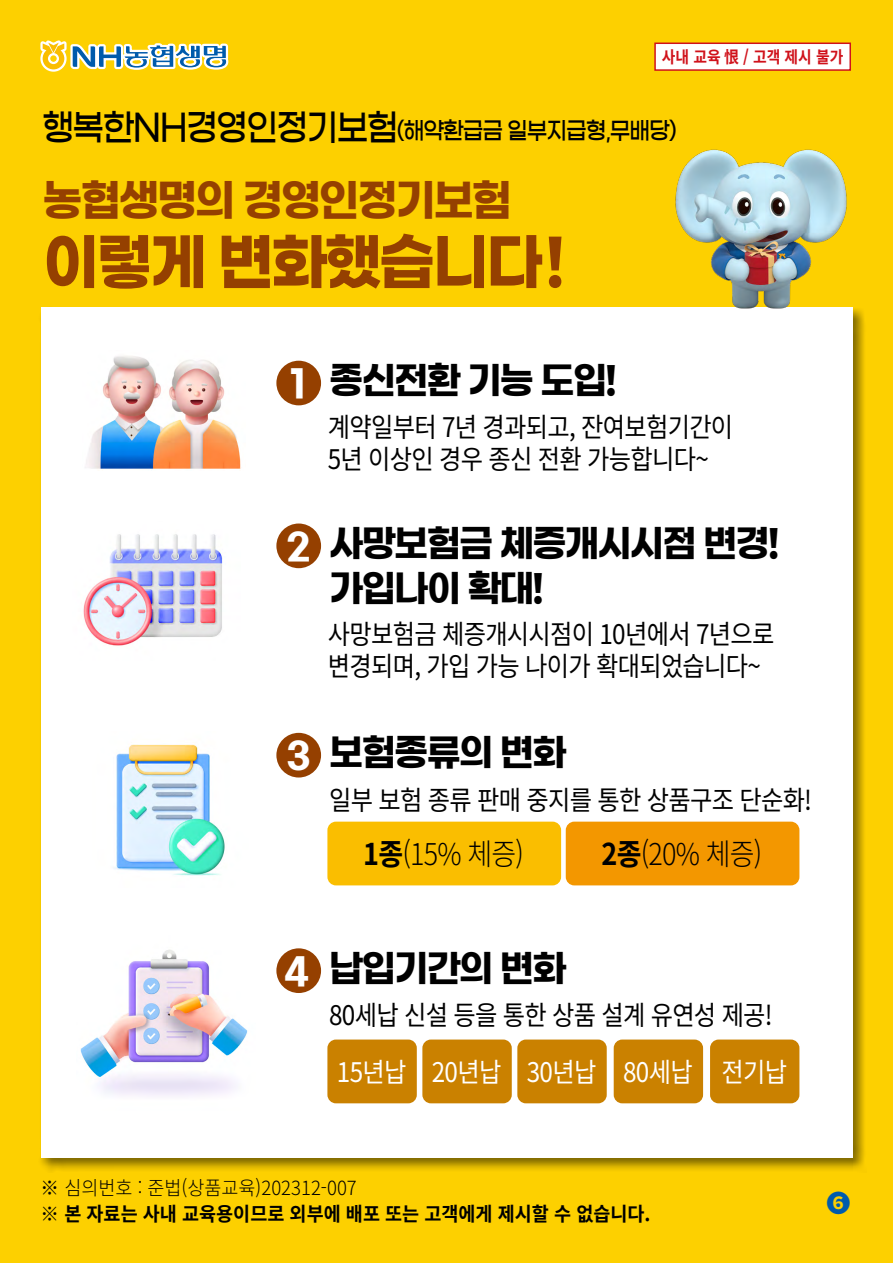
<style>
.page{position:relative;width:893px;height:1263px;background:#fdd000}
.page>*{position:absolute;margin:0;border:0;box-sizing:border-box;transform-origin:0 0}
.t1{font:62.1px "Gmarket Sans TTF Bold";letter-spacing:-.05em;color:#954000;scale:.95 1}
.t2{font:44.1px "Gmarket Sans TTF Bold";letter-spacing:-.05em;color:#954000;scale:.95 1}
.t3{font:37.5px/45px "Gmarket Sans TTF Bold";letter-spacing:-.05em;color:#000;scale:.95 1}
.t4{font:37.35px "Gmarket Sans TTF Bold";color:#fff;scale:.95 1}
.t5{font:300 30px "Noto Sans CJ Kkr";letter-spacing:-.03em;color:#000;scale:.9 1}
.t6{font:27px/32.4px "Noto Sans CJ Kkr";letter-spacing:-.03em;color:#000;scale:.9 1}
.t7{font:27px "Noto Sans CJ Kkr";letter-spacing:-.03em;color:#fff;scale:.9 1}
.t8{font:24px "Gmarket Sans TTF Medium";letter-spacing:-.05em;color:#000;scale:.9 1}
.t9{font:700 24px "Noto Sans CJ Kkr";color:#005bac}
.t10{font:700 19.5px "Noto Sans CJ Kkr";color:#000;scale:.95 1}
.t11{font:300 19.5px "Noto Sans CJ Kkr";color:#000;scale:.95 1}
.t12{font:700 16.5px "Noto Sans CJ Kkr";color:#d0121b;scale:.9 1}
.s1{font-size:36.75px}
.s2{font-size:37.35px;color:#fff}
.s3{font-weight:700}
</style>
<div class="page">
<div style="left:38px;top:305px;width:829px;height:867px;background:#000;opacity:.5"></div>
<div style="left:41px;top:308px;width:811px;height:850px;background:#fff"></div>
<div style="left:655px;top:43px;width:195px;height:27px;background:#fff"></div>
<div style="left:654px;top:43px;width:197px;height:28px;border:2px solid #d0121b"></div>
<svg style="left:40px;top:40px;width:189px;height:32px"></svg>
<div style="left:276px;top:361px;width:45px;height:44px;background:#954000;border-radius:50%"></div>
<div style="left:276px;top:523px;width:45px;height:45px;background:#954000;border-radius:50%"></div>
<div style="left:276px;top:733px;width:45px;height:44px;background:#954000;border-radius:50%"></div>
<div style="left:327px;top:822px;width:234px;height:63px;background:#fabe00;border-radius:9px"></div>
<div style="left:566px;top:822px;width:233px;height:63px;background:#f39700;border-radius:9px"></div>
<img style="left:673px;top:149px;width:176px;height:160px">
<img style="left:85px;top:356px;width:156px;height:113px">
<img style="left:80px;top:949px;width:168px;height:147px">
<img style="left:114px;top:744px;width:111px;height:132px">
<img style="left:83px;top:534px;width:140px;height:112px">
<div style="left:276px;top:948px;width:45px;height:45px;background:#954000;border-radius:50%"></div>
<div style="left:327px;top:1039px;width:90px;height:64px;background:#ca8100;border-radius:9px"></div>
<div style="left:422px;top:1039px;width:90px;height:64px;background:#ca8100;border-radius:9px"></div>
<div style="left:517px;top:1039px;width:90px;height:64px;background:#ca8100;border-radius:9px"></div>
<div style="left:614px;top:1039px;width:89px;height:64px;background:#ca8100;border-radius:9px"></div>
<div style="left:710px;top:1039px;width:89px;height:64px;background:#ca8100;border-radius:9px"></div>
<p class="t12" style="left:662px;top:48px;width:203px">사내 교육 恨 / 고객 제시 불가</p>
<p class="t8" style="left:43px;top:118px;width:706px"><span class="s1">행복한NH경영인정기보험</span>(해약환급금 일부지급형,무배당)</p>
<h2 class="t2" style="left:43px;top:176px;width:496px">농협생명의 경영인정기보험</h2>
<h1 class="t1" style="left:43px;top:228px;width:551px">이렇게 변화했습니다!</h1>
<h3 class="t3" style="left:290px;top:360px;width:345px"><span class="s2">1</span> 종신전환 기능 도입!</h3>
<p class="t6" style="left:328px;top:411px;width:452px">계약일부터 7년 경과되고, 잔여보험기간이<br>5년 이상인 경우 종신 전환 가능합니다~</p>
<h3 class="t4" style="left:287px;top:526px;width:26px">2</h3>
<h3 class="t3" style="left:329px;top:523px;width:475px">사망보험금 체증개시시점 변경! 가입나이 확대!</h3>
<p class="t6" style="left:328px;top:618px;width:498px">사망보험금 체증개시시점이 10년에서 7년으로 변경되며, 가입 가능 나이가 확대되었습니다~</p>
<h3 class="t4" style="left:287px;top:735px;width:27px">3</h3>
<h3 class="t3" style="left:329px;top:732px;width:251px">보험종류의 변화</h3>
<p class="t6" style="left:329px;top:784px;width:538px">일부 보험 종류 판매 중지를 통한 상품구조 단순화!</p>
<p class="t5" style="left:363px;top:837px;width:180px"><span class="s3">1종</span>(15% 체증)</p>
<p class="t5" style="left:602px;top:837px;width:180px"><span class="s3">2종</span>(20% 체증)</p>
<h3 class="t4" style="left:284px;top:950px;width:27px">4</h3>
<h3 class="t3" style="left:329px;top:948px;width:251px">납입기간의 변화</h3>
<p class="t6" style="left:329px;top:999px;width:494px">80세납 신설 등을 통한 상품 설계 유연성 제공!</p>
<p class="t7" style="left:337px;top:1056px;width:502px">15년납 20년납 30년납 80세납 전기납</p>
<p class="t11" style="left:41px;top:1177px;width:334px">※ 심의번호 : 준법(상품교육)202312-007</p>
<p class="t10" style="left:41px;top:1203px;width:644px">※ 본 자료는 사내 교육용이므로 외부에 배포 또는 고객에게 제시할 수 없습니다.</p>
<p class="t9" style="left:826px;top:1190px;width:25px">❻</p>
</div>
